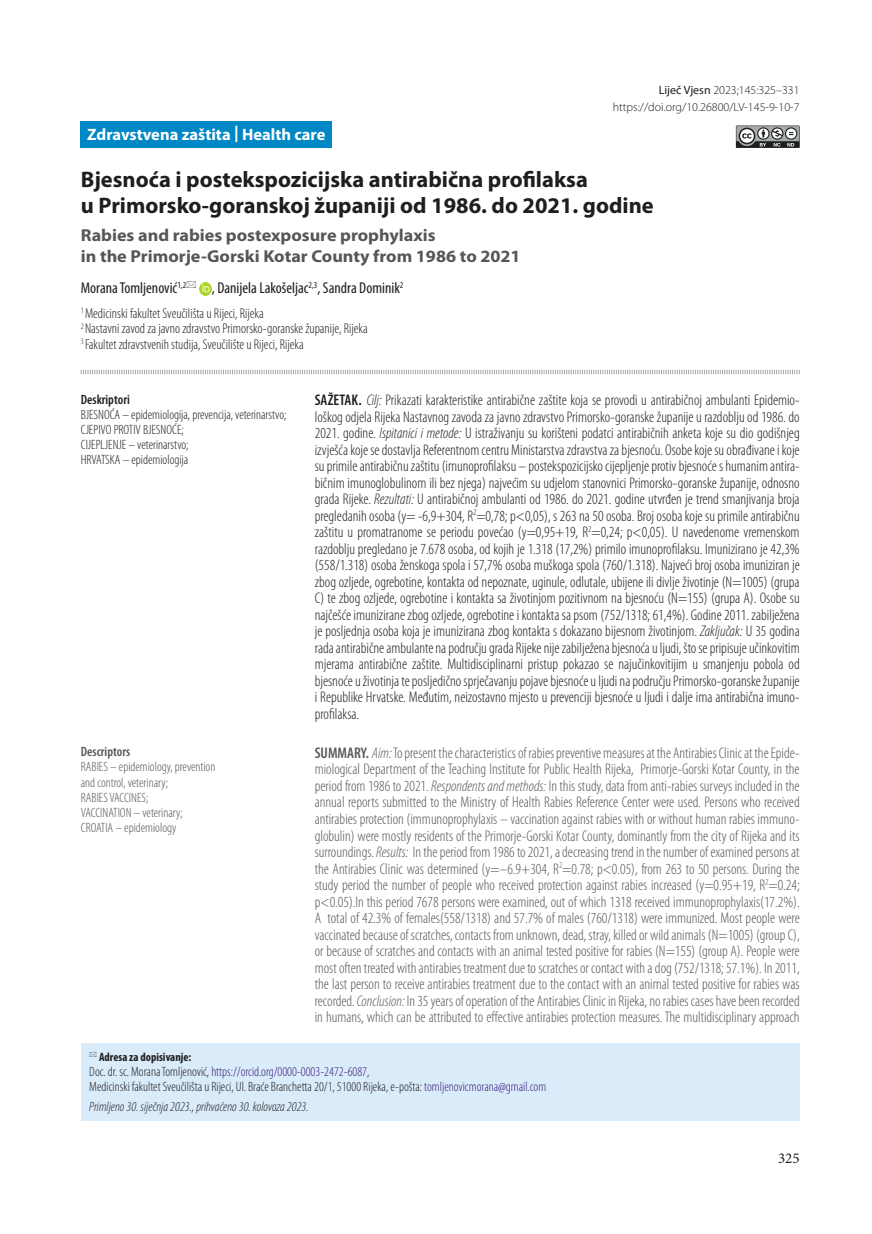
<style>
.page{position:relative;width:872px;height:1234px;background:#fff}
.page>*{position:absolute;margin:0;border:0;box-sizing:border-box;transform-origin:0 0}
.t1{font:700 22.5px/25.5px "Myriad Pro";color:#1f1e1f}
.t2{font:700 17.25px/20.2px "Myriad Pro";color:#565557;scale:1.05 1}
.t3{font:700 16.5px "Myriad Pro";color:#fff}
.t4{font:condensed 15.75px "Myriad Pro";color:#1f1e1f}
.t5{font:300 condensed 15.45px/16.5px "Myriad Pro";color:#1f1e1f;text-align:justify}
.t6{font:300 condensed 15.45px/16.5px "Myriad Pro";color:#565557;text-align:justify}
.t7{font:15px "Minion Pro";color:#1f1e1f}
.t8{font:300 condensed 14.25px/15.8px "Myriad Pro";color:#1f1e1f}
.t9{font:300 condensed 13.5px/15px "Myriad Pro";color:#1f1e1f}
.t10{font:300 condensed 13.5px/15px "Myriad Pro";color:#565557}
.t11{font:italic 300 condensed 13.5px "Myriad Pro";color:#1f1e1f}
.t12{font:600 condensed 13.5px "Myriad Pro";color:#1f1e1f}
.t13{font:600 condensed 13.5px "Myriad Pro";color:#565557}
.t14{font:300 12px/16.5px "Myriad Pro";color:#1f1e1f;text-align:right}
.t15{font:700 condensed 12px "Myriad Pro";color:#1f1e1f}
.s1{font-weight:400}
.s2{font-weight:600}
.s3{font-style:italic}
.s4{color:#371d7c}
</style>
<div class="page">
<svg style="left:736px;top:125px;width:63px;height:23px"></svg>
<div style="left:81px;top:1043px;width:718px;height:77px;background:#daebf9"></div>
<svg style="left:80px;top:369px;width:720px;height:6px"></svg>
<div style="left:81px;top:121px;width:251px;height:27px;background:#0087c5"></div>
<svg style="left:199px;top:282px;width:13px;height:13px"></svg>
<p class="t3" style="left:87px;top:123px;width:240px">Zdravstvena zaštita | Health care</p>
<p class="t14" style="left:613px;top:82px;width:188px"><span class="s1">Liječ Vjesn</span> 2023;145:325–331 https://doi.org/10.26800/LV-145-9-10-7</p>
<h1 class="t1" style="left:81px;top:166px;width:574px">Bjesnoća i postekspozicijska antirabična profilaksa<br>u Primorsko-goranskoj županiji od 1986. do 2021. godine</h1>
<p class="t2" style="left:81px;top:225px;width:420px">Rabies and rabies postexposure prophylaxis<br>in the Primorje-Gorski Kotar County from 1986 to 2021</p>
<p class="t4" style="left:81px;top:278px;width:107px">Morana Tomljenović<sup>1,2</sup></p>
<p class="t4" style="left:212px;top:278px;width:193px">, Danijela Lakošeljac<sup>2,3</sup>, Sandra Dominik<sup>2</sup></p>
<p class="t8" style="left:81px;top:305px;width:288px"><sup>1</sup> Medicinski fakultet Sveučilišta u Rijeci, Rijeka<br><sup>2</sup> Nastavni zavod za javno zdravstvo Primorsko-goranske županije, Rijeka<br><sup>3</sup> Fakultet zdravstvenih studija, Sveučilište u Rijeci, Rijeka</p>
<p class="t12" style="left:81px;top:390px;width:50px">Deskriptori</p>
<p class="t9" style="left:81px;top:406px;width:207px">BJESNOĆA – epidemiologija, prevencija, veterinarstvo; CJEPIVO PROTIV BJESNOĆE;<br>CIJEPLJENJE – veterinarstvo;<br>HRVATSKA – epidemiologija</p>
<p class="t13" style="left:81px;top:743px;width:51px">Descriptors</p>
<p class="t10" style="left:81px;top:759px;width:136px">RABIES – epidemiology, prevention and control, veterinary;<br>RABIES VACCINES;<br>VACCINATION – veterinary;<br>CROATIA – epidemiology</p>
<p class="t5" style="left:315px;top:391px;width:486px"><span class="s2">SAŽETAK.</span> <span class="s3">Cilj:</span> Prikazati karakteristike antirabične zaštite koja se provodi u antirabičnoj ambulanti Epidemio&shy;loškog odjela Rijeka Nastavnog zavoda za javno zdravstvo Primorsko-goranske županije u razdoblju od 1986. do 2021. godine. <span class="s3">Ispitanici i metode:</span> U istraživanju su korišteni podatci antirabičnih anketa koje su dio godišnjeg izvješća koje se dostavlja Referentnom centru Ministarstva zdravstva za bjesnoću. Osobe koje su obrađivane i koje su primile antirabičnu zaštitu (imunoprofilaksu – postekspozicijsko cijepljenje protiv bjesnoće s humanim antira&shy;bičnim imunoglobulinom ili bez njega) najvećim su udjelom stanovnici Primorsko-goranske županije, odnosno grada Rijeke. <span class="s3">Rezultati:</span> U antirabičnoj ambulanti od 1986. do 2021. godine utvrđen je trend smanjivanja broja pregledanih osoba (y= -6,9+304, R<sup>2</sup>=0,78; p&lt;0,05), s 263 na 50 osoba. Broj osoba koje su primile antirabičnu zaštitu u promatranome se periodu povećao (y=0,95+19, R<sup>2</sup>=0,24; p&lt;0,05). U navedenome vremenskom razdoblju pregledano je 7.678 osoba, od kojih je 1.318 (17,2%) primilo imunoprofilaksu. Imunizirano je 42,3% (558/1.318) osoba ženskoga spola i 57,7% osoba muškoga spola (760/1.318). Najveći broj osoba imuniziran je zbog ozljede, ogrebotine, kontakta od nepoznate, uginule, odlutale, ubijene ili divlje životinje (N=1005) (grupa C) te zbog ozljede, ogrebotine i kontakta sa životinjom pozitivnom na bjesnoću (N=155) (grupa A). Osobe su najčešće imunizirane zbog ozljede, ogrebotine i kontakta sa psom (752/1318; 61,4%). Godine 2011. zabilježena je posljednja osoba koja je imunizirana zbog kontakta s dokazano bijesnom životinjom. <span class="s3">Zaključak:</span> U 35 godina rada antirabične ambulante na području grada Rijeke nije zabilježena bjesnoća u ljudi, što se pripisuje učinkovitim mjerama antirabične zaštite. Multidisciplinarni pristup pokazao se najučinkovitijim u smanjenju pobola od bjesnoće u životinja te posljedično sprječavanju pojave bjesnoće u ljudi na području Primorsko-goranske županije i Republike Hrvatske. Međutim, neizostavno mjesto u prevenciji bjesnoće u ljudi i dalje ima antirabična imuno&shy;profilaksa.</p>
<p class="t6" style="left:315px;top:744px;width:486px"><span class="s2">SUMMARY.</span> <span class="s3">Aim:</span> To present the characteristics of rabies preventive measures at the Antirabies Clinic at the Epide&shy;miological Department of the Teaching Institute for Public Health Rijeka, Primorje-Gorski Kotar County, in the period from 1986 to 2021. <span class="s3">Respondents and methods:</span> In this study, data from anti-rabies surveys included in the annual reports submitted to the Ministry of Health Rabies Reference Center were used. Persons who received antirabies protection (immunoprophylaxis – vaccination against rabies with or without human rabies immuno&shy;globulin) were mostly residents of the Primorje-Gorski Kotar County, dominantly from the city of Rijeka and its surroundings. <span class="s3">Results:</span> In the period from 1986 to 2021, a decreasing trend in the number of examined persons at the Antirabies Clinic was determined (y=–6.9+304, R<sup>2</sup>=0.78; p&lt;0.05), from 263 to 50 persons. During the study period the number of people who received protection against rabies increased (y=0.95+19, R<sup>2</sup>=0.24; p&lt;0.05).In this period 7678 persons were examined, out of which 1318 received immunoprophylaxis(17.2%).<br>A total of 42.3% of females(558/1318) and 57.7% of males (760/1318) were immunized. Most people were vaccinated because of scratches, contacts from unknown, dead, stray, killed or wild animals (N=1005) (group C), or because of scratches and contacts with an animal tested positive for rabies (N=155) (group A). People were most often treated with antirabies treatment due to scratches or contact with a dog (752/1318; 57.1%). In 2011, the last person to receive antirabies treatment due to the contact with an animal tested positive for rabies was recorded. <span class="s3">Conclusion:</span> In 35 years of operation of the Antirabies Clinic in Rijeka, no rabies cases have been recorded in humans, which can be attributed to effective antirabies protection measures. The multidisciplinary approach</p>
<p class="t15" style="left:99px;top:1049px;width:94px">Adresa za dopisivanje:</p>
<p class="t9" style="left:89px;top:1063px;width:458px">Doc. dr. sc. Morana Tomljenović, <span class="s4">https://orcid.org/0000-0003-2472-6087</span>,<br>Medicinski fakultet Sveučilišta u Rijeci, Ul. Braće Branchetta 20/1, 51000 Rijeka, e-pošta: <span class="s4">tomljenovicmorana@gmail.com</span></p>
<p class="t11" style="left:89px;top:1097px;width:221px">Primljeno 30. siječnja 2023., prihvaćeno 30. kolovoza 2023.</p>
<p class="t7" style="left:778px;top:1147px;width:23px">325</p>
</div>
